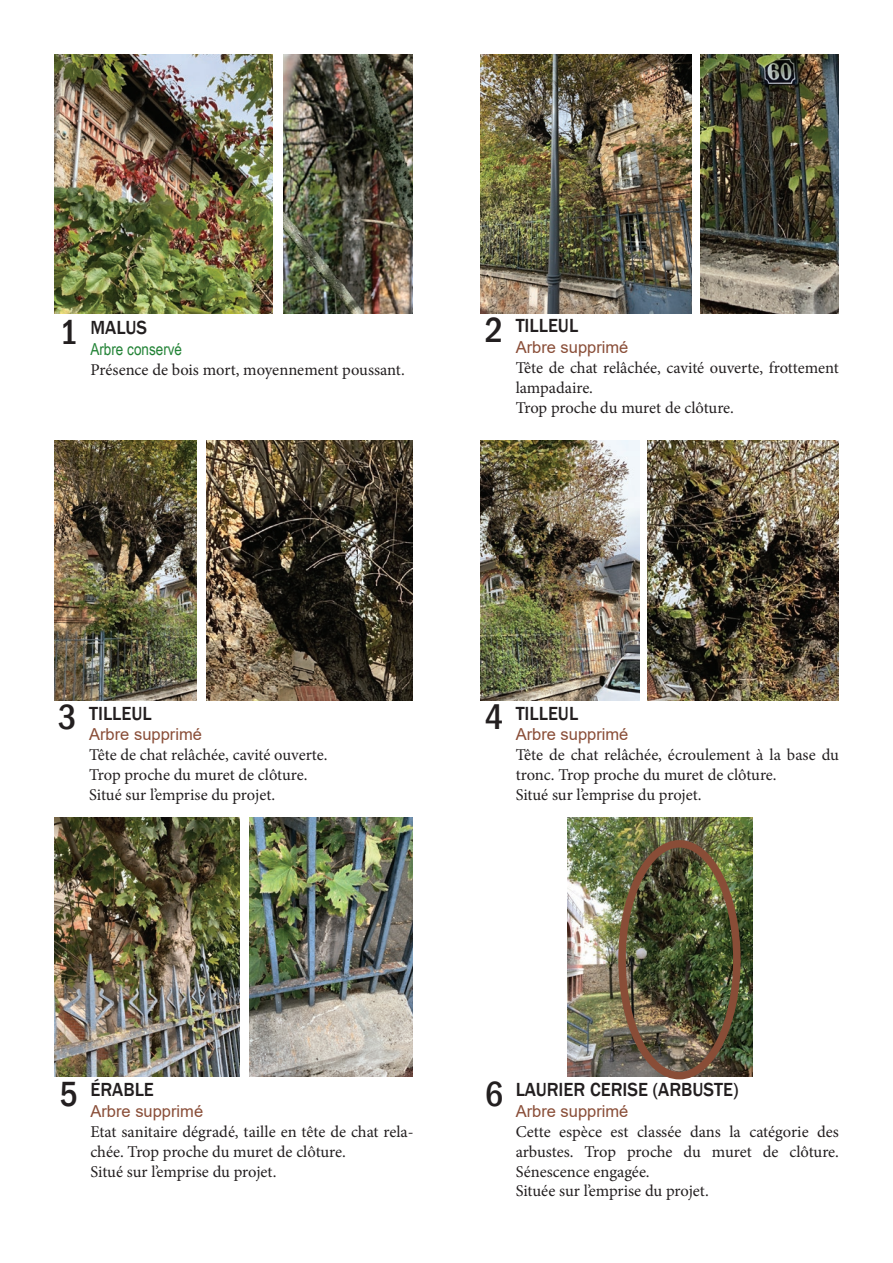
<style>
.page{position:relative;width:893px;height:1263px;background:#fff}
.page>*{position:absolute;margin:0;border:0;box-sizing:border-box;transform-origin:0 0}
.t1{font:500 19.5px "Franklin Gothic";color:#231f20;scale:.95 1}
.t2{font:16.5px/19.8px "Minion Pro";letter-spacing:-.005em;color:#231f20}
.t3{font:16.5px "Arial";color:#894d37}
.t4{font:16.5px "Arial Narrow";color:#218235}
</style>
<div class="page">
<img style="left:54px;top:54px;width:218px;height:259px">
<img style="left:283px;top:54px;width:129px;height:259px">
<img style="left:55px;top:441px;width:141px;height:259px">
<img style="left:207px;top:441px;width:205px;height:259px">
<img style="left:480px;top:54px;width:212px;height:259px">
<img style="left:701px;top:54px;width:138px;height:259px">
<img style="left:480px;top:441px;width:159px;height:259px">
<img style="left:648px;top:441px;width:191px;height:259px">
<img style="left:249px;top:817px;width:163px;height:259px">
<img style="left:567px;top:817px;width:185px;height:259px">
<div style="left:618px;top:840px;width:123px;height:239px;border:8px solid #894d37;border-radius:50%"></div>
<img style="left:54px;top:817px;width:186px;height:259px">
<p class="t4" style="left:60px;top:337px;width:124px"><sup>1</sup> Arbre conservé</p>
<p class="t2" style="left:90px;top:360px;width:316px">Présence de bois mort, moyennement poussant.</p>
<p class="t1" style="left:90px;top:316px;width:61px">MALUS</p>
<p class="t3" style="left:485px;top:336px;width:145px"><sup>2</sup> Arbre supprimé</p>
<p class="t2" style="left:516px;top:358px;width:325px">Tête de chat relâchée, cavité ouverte, frottement lampadaire.<br>Trop proche du muret de clôture.</p>
<p class="t1" style="left:516px;top:314px;width:67px">TILLEUL</p>
<p class="t3" style="left:58px;top:723px;width:145px"><sup>3</sup> Arbre supprimé</p>
<p class="t2" style="left:89px;top:745px;width:240px">Tête de chat relâchée, cavité ouverte.<br>Trop proche du muret de clôture.<br>Situé sur l’emprise du projet.</p>
<p class="t1" style="left:89px;top:701px;width:67px">TILLEUL</p>
<p class="t3" style="left:485px;top:723px;width:145px"><sup>4</sup> Arbre supprimé</p>
<p class="t2" style="left:516px;top:745px;width:325px">Tête de chat relâchée, écroulement à la base du tronc. Trop proche du muret de clôture.<br>Situé sur l’emprise du projet.</p>
<p class="t1" style="left:516px;top:701px;width:67px">TILLEUL</p>
<p class="t1" style="left:90px;top:1078px;width:68px">ÉRABLE</p>
<p class="t3" style="left:60px;top:1100px;width:145px"><sup>5</sup> Arbre supprimé</p>
<p class="t2" style="left:90px;top:1122px;width:325px">Etat sanitaire dégradé, taille en tête de chat rela&shy;chée. Trop proche du muret de clôture.<br>Situé sur l’emprise du projet.</p>
<p class="t3" style="left:485px;top:1100px;width:145px"><sup>6</sup> Arbre supprimé</p>
<p class="t2" style="left:516px;top:1122px;width:325px">Cette espèce est classée dans la catégorie des arbustes. Trop proche du muret de clôture.<br>Sénescence engagée.<br>Située sur l’emprise du projet.</p>
<p class="t1" style="left:516px;top:1078px;width:236px">LAURIER CERISE (ARBUSTE)</p>
</div>
